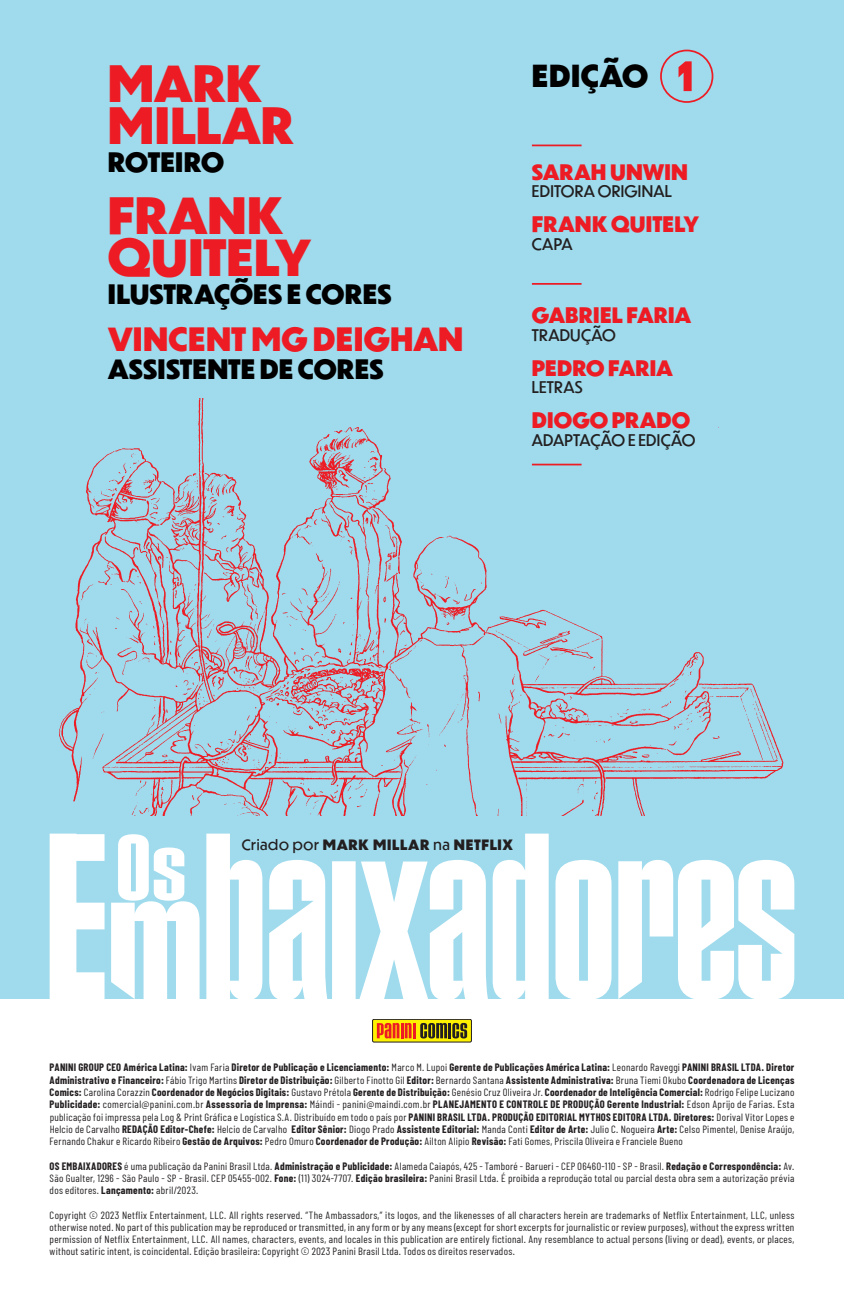
<style>
.page{position:relative;width:844px;height:1290px;background:#fff}
.page>*{position:absolute;margin:0;border:0;box-sizing:border-box;transform-origin:0 0}
.t1{font:800 49px/42px "Dunbar Tall";letter-spacing:-.005em;color:#ed1c24}
.t2{font:800 31.5px "Dunbar Tall";letter-spacing:.005em;color:#ed1c24}
.t3{font:800 29.75px "Dunbar Tall";letter-spacing:.02em;color:#000}
.t4{font:800 26.25px "Dunbar Tall";color:#000}
.t5{font:800 21px "Dunbar Tall";color:#ed1c24}
.t6{font:15.75px "Dunbar Tall";letter-spacing:.01em;color:#231f20}
.t7{font:800 14px "Dunbar Tall";letter-spacing:.04em;color:#231f20}
.t8{font:700 10.5px/12.2px "Barlow Condensed";letter-spacing:.035em;color:#231f20;text-align:justify}
.t9{font:10.5px/12.2px "Barlow Condensed";letter-spacing:.03em;color:#231f20;text-align:justify}
.s1{font-weight:400}
.s2{font-weight:700}
</style>
<div class="page">
<div style="left:0;top:0;width:843px;height:999px;background:#9fdbed"></div>
<img style="left:59px;top:399px;width:725px;height:416px">
<svg style="left:372px;top:1019px;width:99px;height:23px"></svg>
<div style="left:372px;top:1019px;width:99px;height:23px;border:1px solid #231f20"></div>
<svg style="left:377px;top:1023px;width:34px;height:15px"></svg>
<hr style="left:412px;top:1023px;width:3px;height:15px;background:#ed1c24">
<svg style="left:420px;top:1023px;width:47px;height:15px"></svg>
<hr style="left:531px;top:145px;width:50px;height:1px;background:#ed1c24">
<hr style="left:531px;top:283px;width:50px;height:2px;background:#ed1c24">
<hr style="left:531px;top:464px;width:50px;height:1px;background:#ed1c24">
<div style="left:660px;top:50px;width:53px;height:53px;border:2px solid #ed1c24;border-radius:50%"></div>
<svg style="left:678px;top:61px;width:13px;height:30px"></svg>
<svg style="left:206px;top:833px;width:56px;height:166px"></svg>
<svg style="left:555px;top:860px;width:56px;height:139px"></svg>
<svg style="left:111px;top:834px;width:88px;height:165px"></svg>
<svg style="left:50px;top:833px;width:54px;height:166px"></svg>
<svg style="left:618px;top:860px;width:176px;height:139px"></svg>
<svg style="left:269px;top:833px;width:279px;height:166px"></svg>
<h1 class="t1" style="left:108px;top:61px;width:188px">MARK<br>MILLAR</h1>
<h3 class="t4" style="left:108px;top:142px;width:118px">ROTEIRO</h3>
<h1 class="t1" style="left:108px;top:193px;width:205px">FRANK<br>QUITELY</h1>
<h3 class="t4" style="left:108px;top:274px;width:285px">ILUSTRAÇÕES E CORES</h3>
<h2 class="t2" style="left:108px;top:315px;width:357px">VINCENT MG DEIGHAN</h2>
<h3 class="t4" style="left:108px;top:349px;width:277px">ASSISTENTE DE CORES</h3>
<h3 class="t3" style="left:531px;top:54px;width:118px">EDIÇÃO</h3>
<h3 class="t5" style="left:531px;top:156px;width:157px">SARAH UNWIN</h3>
<h3 class="t6" style="left:531px;top:180px;width:141px">EDITORA ORIGINAL</h3>
<h3 class="t5" style="left:531px;top:209px;width:168px">FRANK QUITELY</h3>
<h3 class="t6" style="left:531px;top:232px;width:42px">CAPA</h3>
<h3 class="t5" style="left:531px;top:300px;width:161px">GABRIEL FARIA</h3>
<h3 class="t6" style="left:531px;top:323px;width:85px">TRADUÇÃO</h3>
<h3 class="t5" style="left:531px;top:352px;width:143px">PEDRO FARIA</h3>
<h3 class="t6" style="left:531px;top:376px;width:52px">LETRAS</h3>
<h3 class="t5" style="left:531px;top:405px;width:160px">DIOGO PRADO</h3>
<h3 class="t6" style="left:531px;top:428px;width:165px">ADAPTAÇÃO E EDIÇÃO</h3>
<h3 class="t7" style="left:242px;top:834px;width:272px"><span class="s1">Criado por</span> MARK MILLAR <span class="s1">na</span> NETFLIX</h3>
<p class="t8" style="left:50px;top:1061px;width:746px">PANINI GROUP CEO América Latina: <span class="s1">Ivam Faria</span> Diretor de Publicação e Licenciamento: <span class="s1">Marco M. Lupoi</span> Gerente de Publicações América Latina: <span class="s1">Leonardo Raveggi</span> PANINI BRASIL LTDA. Diretor Administrativo e Financeiro: <span class="s1">Fábio Trigo Martins</span> Diretor de Distribuição: <span class="s1">Gilberto Finotto Gil</span> Editor: <span class="s1">Bernardo Santana</span> Assistente Administrativa: <span class="s1">Bruna Tiemi Okubo</span> Coordenadora de Licenças Comics: <span class="s1">Carolina Corazzin</span> Coordenador de Negócios Digitais: <span class="s1">Gustavo Prétola</span> Gerente de Distribuição: <span class="s1">Genésio Cruz Oliveira Jr.</span> Coordenador de Inteligência Comercial: <span class="s1">Rodrigo Felipe Lucizano </span>Publicidade: <span class="s1">comercial@panini.com.br</span> Assessoria de Imprensa: <span class="s1">Máindi - panini@maindi.com.br</span> PLANEJAMENTO E CONTROLE DE PRODUÇÃO Gerente Industrial: <span class="s1">Edson Aprijo de Farias. Esta publicação foi impressa pela Log &amp; Print Gráfica e Logística S.A. Distribuído em todo o país por</span> PANINI BRASIL LTDA. PRODUÇÃO EDITORIAL MYTHOS EDITORA LTDA. Diretores: <span class="s1">Dorival Vitor Lopes e Helcio de Carvalho</span> REDAÇÃO Editor-Chefe: <span class="s1">Helcio de Carvalho</span> Editor Sênior: <span class="s1">Diogo Prado</span> Assistente Editorial: <span class="s1">Manda Conti</span> Editor de Arte: <span class="s1">Julio C. Nogueira</span> Arte: <span class="s1">Celso Pimentel, Denise Araújo, Fernando Chakur e Ricardo Ribeiro</span> Gestão de Arquivos: <span class="s1">Pedro Omuro</span> Coordenador de Produção: <span class="s1">Ailton Alipio</span> Revisão: <span class="s1">Fati Gomes, Priscila Oliveira e Franciele Bueno</span></p>
<p class="t9" style="left:50px;top:1159px;width:746px"><span class="s2">OS EMBAIXADORES</span> é uma publicação da Panini Brasil Ltda. <span class="s2">Administração e Publicidade:</span> Alameda Caiapós, 425 - Tamboré - Barueri - CEP 06460-110 - SP - Brasil. <span class="s2">Redação e Correspondência:</span> Av.<br>São Gualter, 1296 - São Paulo - SP - Brasil. CEP 05455-002. <span class="s2">Fone:</span> (11) 3024-7707. <span class="s2">Edição brasileira:</span> Panini Brasil Ltda. É proibida a reprodução total ou parcial desta obra sem a autorização prévia dos editores. <span class="s2">Lançamento:</span> abril/2023.</p>
<p class="t9" style="left:50px;top:1208px;width:746px">Copyright © 2023 Netflix Entertainment, LLC. All rights reserved. “The Ambassadors,” its logos, and the likenesses of all characters herein are trademarks of Netflix Entertainment, LLC, unless otherwise noted. No part of this publication may be reproduced or transmitted, in any form or by any means (except for short excerpts for journalistic or review purposes), without the express written permission of Netflix Entertainment, LLC. All names, characters, events, and locales in this publication are entirely fictional. Any resemblance to actual persons (living or dead), events, or places, without satiric intent, is coincidental. Edição brasileira: Copyright © 2023 Panini Brasil Ltda. Todos os direitos reservados.</p>
</div>
